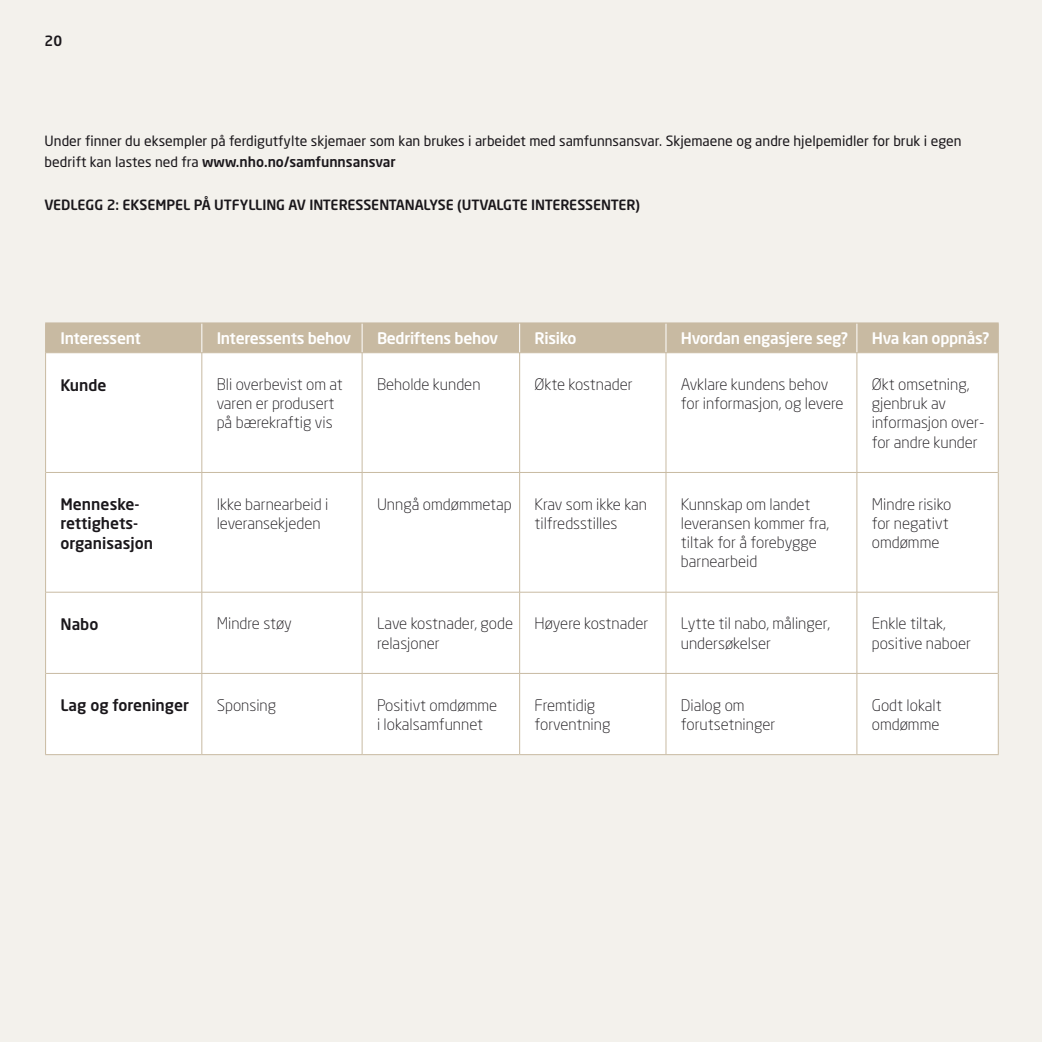
<style>
.page{position:relative;width:1042px;height:1042px;background:#f3f1ec}
.page>*{position:absolute;margin:0;border:0;box-sizing:border-box;transform-origin:0 0}
.t1{font:300 15.75px/19.2px "Neo Sans";color:#1a171b}
.t2{font:500 15.75px "Neo Sans";letter-spacing:-.02em;color:#fff}
.t3{font:500 15.75px/19.2px "Neo Sans";color:#1a171b}
.t4{font:14px/21px "Neo Sans";color:#1a171b}
.t5{font:500 14px "Neo Sans";letter-spacing:-.005em;color:#1a171b}
.s1{font-weight:500}
</style>
<div class="page">
<div style="left:46px;top:354px;width:155px;height:400px;background:#fff"></div>
<div style="left:202px;top:353px;width:796px;height:401px;background:#fff"></div>
<div style="left:46px;top:323px;width:952px;height:29px;background:#c8baa2"></div>
<hr style="left:45px;top:322px;width:157px;height:1px;background:#c8baa2">
<hr style="left:45px;top:323px;width:1px;height:30px;background:#c8baa2">
<hr style="left:202px;top:322px;width:160px;height:1px;background:#c8baa2">
<hr style="left:362px;top:322px;width:158px;height:1px;background:#c8baa2">
<hr style="left:520px;top:322px;width:146px;height:1px;background:#c8baa2">
<hr style="left:666px;top:322px;width:191px;height:1px;background:#c8baa2">
<hr style="left:857px;top:322px;width:141px;height:1px;background:#c8baa2">
<hr style="left:998px;top:323px;width:1px;height:30px;background:#c8baa2">
<hr style="left:45px;top:353px;width:1px;height:119px;background:#c8baa2">
<hr style="left:998px;top:353px;width:1px;height:119px;background:#c8baa2">
<hr style="left:45px;top:472px;width:1px;height:120px;background:#c8baa2">
<hr style="left:998px;top:472px;width:1px;height:120px;background:#c8baa2">
<hr style="left:45px;top:592px;width:1px;height:81px;background:#c8baa2">
<hr style="left:998px;top:592px;width:1px;height:81px;background:#c8baa2">
<hr style="left:45px;top:673px;width:1px;height:81px;background:#c8baa2">
<hr style="left:998px;top:673px;width:1px;height:81px;background:#c8baa2">
<hr style="left:45px;top:754px;width:157px;height:1px;background:#c8baa2">
<hr style="left:202px;top:754px;width:160px;height:1px;background:#c8baa2">
<hr style="left:362px;top:754px;width:158px;height:1px;background:#c8baa2">
<hr style="left:520px;top:754px;width:146px;height:1px;background:#c8baa2">
<hr style="left:666px;top:754px;width:191px;height:1px;background:#c8baa2">
<hr style="left:857px;top:754px;width:141px;height:1px;background:#c8baa2">
<hr style="left:201px;top:353px;width:1px;height:119px;background:#c8baa2">
<hr style="left:362px;top:353px;width:1px;height:119px;background:#c8baa2">
<hr style="left:519px;top:353px;width:1px;height:119px;background:#c8baa2">
<hr style="left:666px;top:353px;width:1px;height:119px;background:#c8baa2">
<hr style="left:856px;top:353px;width:1px;height:119px;background:#c8baa2">
<hr style="left:46px;top:472px;width:156px;height:1px;background:#c8baa2">
<hr style="left:202px;top:472px;width:160px;height:1px;background:#c8baa2">
<hr style="left:201px;top:473px;width:1px;height:119px;background:#c8baa2">
<hr style="left:362px;top:472px;width:158px;height:1px;background:#c8baa2">
<hr style="left:362px;top:473px;width:1px;height:119px;background:#c8baa2">
<hr style="left:520px;top:472px;width:146px;height:1px;background:#c8baa2">
<hr style="left:519px;top:473px;width:1px;height:119px;background:#c8baa2">
<hr style="left:666px;top:472px;width:191px;height:1px;background:#c8baa2">
<hr style="left:666px;top:473px;width:1px;height:119px;background:#c8baa2">
<hr style="left:857px;top:472px;width:141px;height:1px;background:#c8baa2">
<hr style="left:856px;top:473px;width:1px;height:119px;background:#c8baa2">
<hr style="left:46px;top:592px;width:156px;height:1px;background:#c8baa2">
<hr style="left:202px;top:592px;width:160px;height:1px;background:#c8baa2">
<hr style="left:201px;top:592px;width:1px;height:81px;background:#c8baa2">
<hr style="left:362px;top:592px;width:158px;height:1px;background:#c8baa2">
<hr style="left:362px;top:592px;width:1px;height:81px;background:#c8baa2">
<hr style="left:520px;top:592px;width:146px;height:1px;background:#c8baa2">
<hr style="left:519px;top:592px;width:1px;height:81px;background:#c8baa2">
<hr style="left:666px;top:592px;width:191px;height:1px;background:#c8baa2">
<hr style="left:666px;top:592px;width:1px;height:81px;background:#c8baa2">
<hr style="left:857px;top:592px;width:141px;height:1px;background:#c8baa2">
<hr style="left:856px;top:592px;width:1px;height:81px;background:#c8baa2">
<hr style="left:46px;top:673px;width:156px;height:1px;background:#c8baa2">
<hr style="left:202px;top:673px;width:160px;height:1px;background:#c8baa2">
<hr style="left:201px;top:673px;width:1px;height:81px;background:#c8baa2">
<hr style="left:362px;top:673px;width:158px;height:1px;background:#c8baa2">
<hr style="left:362px;top:673px;width:1px;height:81px;background:#c8baa2">
<hr style="left:520px;top:673px;width:146px;height:1px;background:#c8baa2">
<hr style="left:519px;top:673px;width:1px;height:81px;background:#c8baa2">
<hr style="left:666px;top:673px;width:191px;height:1px;background:#c8baa2">
<hr style="left:666px;top:673px;width:1px;height:81px;background:#c8baa2">
<hr style="left:857px;top:673px;width:141px;height:1px;background:#c8baa2">
<hr style="left:856px;top:673px;width:1px;height:81px;background:#c8baa2">
<hr style="left:46px;top:352px;width:156px;height:1px;background:#c8baa2">
<hr style="left:202px;top:352px;width:160px;height:1px;background:#c8baa2">
<hr style="left:362px;top:352px;width:158px;height:1px;background:#c8baa2">
<hr style="left:520px;top:352px;width:146px;height:1px;background:#c8baa2">
<hr style="left:666px;top:352px;width:191px;height:1px;background:#c8baa2">
<hr style="left:857px;top:352px;width:141px;height:1px;background:#c8baa2">
<p class="t5" style="left:45px;top:32px;width:19px">20</p>
<p class="t4" style="left:45px;top:130px;width:918px">Under finner du eksempler på ferdigutfylte skjemaer som kan brukes i arbeidet med samfunnsansvar. Skjemaene og andre hjelpemidler for bruk i egen bedrift kan lastes ned fra <span class="s1">www.nho.no/samfunnsansvar</span></p>
<p class="t5" style="left:45px;top:196px;width:597px">VEDLEGG 2: EKSEMPEL PÅ UTFYLLING AV INTERESSENTANALYSE (UTVALGTE INTERESSENTER)</p>
<p class="t2" style="left:60px;top:328px;width:82px">Interessent</p>
<p class="t2" style="left:217px;top:328px;width:136px">Interessents behov</p>
<p class="t2" style="left:377px;top:328px;width:123px">Bedriftens behov</p>
<p class="t2" style="left:534px;top:328px;width:43px">Risiko</p>
<p class="t2" style="left:681px;top:328px;width:169px">Hvordan engasjere seg?</p>
<p class="t2" style="left:872px;top:328px;width:119px">Hva kan oppnås?</p>
<p class="t3" style="left:60px;top:375px;width:48px">Kunde</p>
<p class="t1" style="left:217px;top:374px;width:128px">Bli overbevist om at varen er produsert på bærekraftig vis</p>
<p class="t1" style="left:377px;top:374px;width:105px">Beholde kunden</p>
<p class="t1" style="left:534px;top:374px;width:100px">Økte kostnader</p>
<p class="t1" style="left:681px;top:374px;width:164px">Avklare kundens behov for informasjon, og levere</p>
<p class="t1" style="left:872px;top:374px;width:114px">Økt omsetning, gjenbruk av informasjon over&shy;for andre kunder</p>
<p class="t3" style="left:60px;top:494px;width:94px">Menneske&shy;rettighets&shy;organisasjon</p>
<p class="t1" style="left:217px;top:494px;width:113px">Ikke barnearbeid i leveransekjeden</p>
<p class="t1" style="left:377px;top:494px;width:136px">Unngå omdømmetap</p>
<p class="t1" style="left:534px;top:494px;width:114px">Krav som ikke kan tilfredsstilles</p>
<p class="t1" style="left:681px;top:494px;width:150px">Kunnskap om landet leveransen kommer fra, tiltak for å forebygge barnearbeid</p>
<p class="t1" style="left:872px;top:494px;width:81px">Mindre risiko for negativt omdømme</p>
<p class="t3" style="left:60px;top:614px;width:39px">Nabo</p>
<p class="t1" style="left:217px;top:614px;width:77px">Mindre støy</p>
<p class="t1" style="left:377px;top:614px;width:138px">Lave kostnader, gode relasjoner</p>
<p class="t1" style="left:534px;top:614px;width:115px">Høyere kostnader</p>
<p class="t1" style="left:681px;top:614px;width:151px">Lytte til nabo, målinger, undersøkelser</p>
<p class="t1" style="left:872px;top:614px;width:101px">Enkle tiltak, positive naboer</p>
<p class="t3" style="left:60px;top:695px;width:130px">Lag og foreninger</p>
<p class="t1" style="left:217px;top:695px;width:61px">Sponsing</p>
<p class="t1" style="left:377px;top:695px;width:122px">Positivt omdømme i lokalsamfunnet</p>
<p class="t1" style="left:534px;top:695px;width:77px">Fremtidig forventning</p>
<p class="t1" style="left:681px;top:695px;width:96px">Dialog om forutsetninger</p>
<p class="t1" style="left:872px;top:695px;width:71px">Godt lokalt omdømme</p>
</div>
